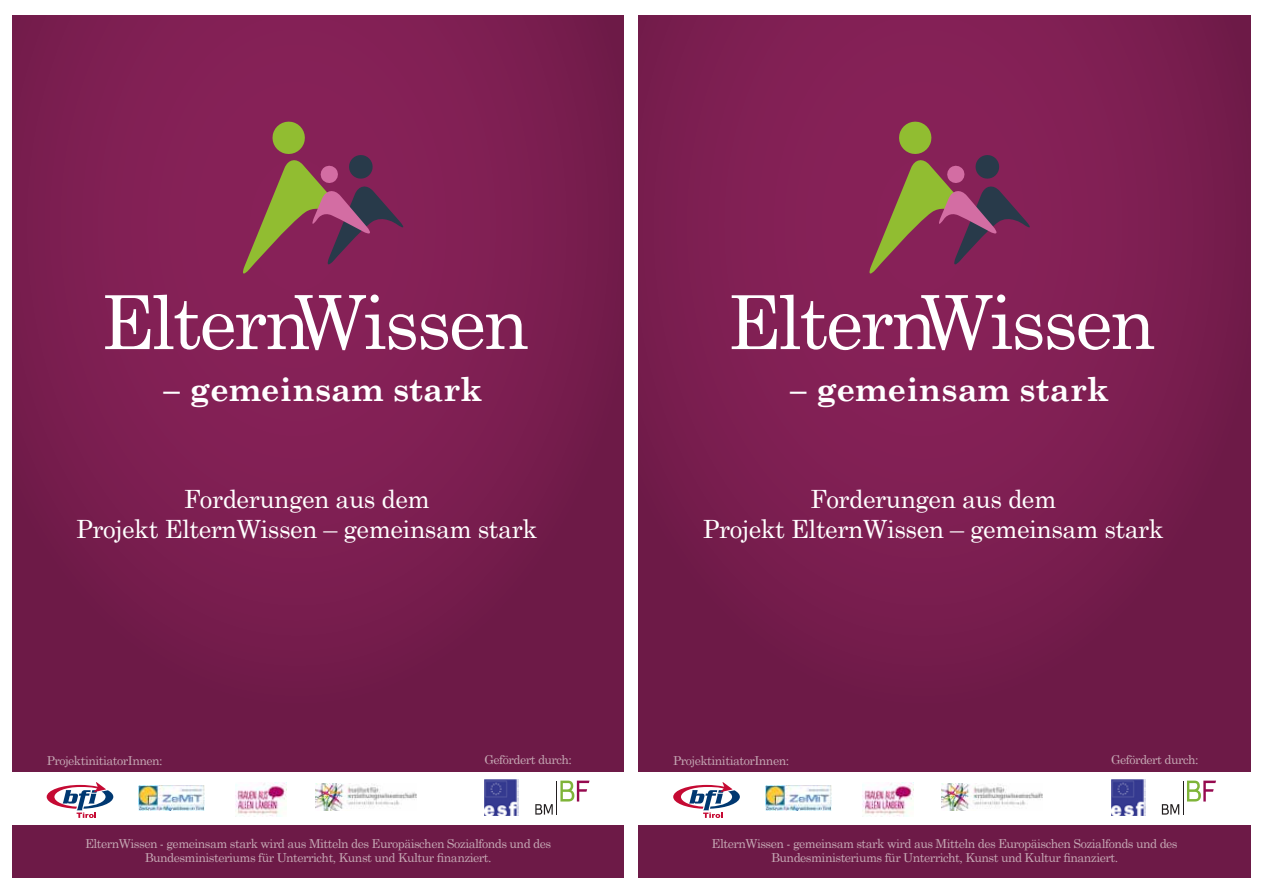
<style>
.page{position:relative;width:1263px;height:893px;background:#fff}
.page>*{position:absolute;margin:0;border:0;box-sizing:border-box;transform-origin:0 0}
.t1{font:74.55px "Century Schoolbook";letter-spacing:-.03em;color:#fff}
.t2{font:700 33px "Century Schoolbook";color:#fff}
.t3{font:25.2px/30.2px "Century Schoolbook";letter-spacing:-.02em;color:#fff;text-align:center}
.t4{font:12.3px/14.9px "Century Schoolbook";letter-spacing:-.04em;color:#c6a9b5;text-align:center}
</style>
<div class="page">
<div style="left:639px;top:16px;width:611px;height:862px;background:#791e4f"></div>
<div style="left:607px;top:772px;width:656px;height:53px;background:#fff"></div>
<img style="left:942px;top:783px;width:100px;height:27px">
<img style="left:765px;top:785px;width:66px;height:25px">
<svg style="left:673px;top:782px;width:67px;height:36px"></svg>
<svg style="left:1162px;top:804px;width:17px;height:11px"></svg>
<svg style="left:1187px;top:781px;width:29px;height:20px"></svg>
<hr style="left:1183px;top:781px;width:1px;height:34px;background:#231f20">
<img style="left:1111px;top:779px;width:34px;height:37px">
<svg style="left:867px;top:120px;width:165px;height:156px"></svg>
<img style="left:862px;top:782px;width:51px;height:34px">
<div style="left:12px;top:16px;width:612px;height:862px;background:linear-gradient(to right,#7b1e50,#771d4d)"></div>
<div style="left:0;top:772px;width:659px;height:53px;background:#fff"></div>
<img style="left:315px;top:783px;width:101px;height:27px">
<img style="left:139px;top:785px;width:66px;height:25px">
<svg style="left:47px;top:782px;width:66px;height:36px"></svg>
<svg style="left:535px;top:804px;width:18px;height:11px"></svg>
<svg style="left:560px;top:781px;width:29px;height:20px"></svg>
<hr style="left:556px;top:781px;width:1px;height:34px;background:#231f20">
<img style="left:484px;top:779px;width:35px;height:37px">
<svg style="left:241px;top:120px;width:165px;height:156px;background:#833e53"></svg>
<img style="left:236px;top:782px;width:51px;height:34px">
<h1 class="t1" style="left:100px;top:259px;width:430px">ElternWissen</h1>
<h2 class="t2" style="left:164px;top:364px;width:320px">– gemeinsam stark</h2>
<h1 class="t1" style="left:727px;top:259px;width:430px">ElternWissen</h1>
<h2 class="t2" style="left:790px;top:364px;width:320px">– gemeinsam stark</h2>
<h3 class="t3" style="left:76px;top:481px;width:463px">Forderungen aus dem<br>Projekt ElternWissen – gemeinsam stark</h3>
<h3 class="t3" style="left:703px;top:481px;width:463px">Forderungen aus dem<br>Projekt ElternWissen – gemeinsam stark</h3>
<p class="t4" style="left:47px;top:752px;width:117px">ProjektinitiatorInnen:</p>
<p class="t4" style="left:484px;top:751px;width:89px">Gefördert durch:</p>
<p class="t4" style="left:673px;top:752px;width:117px">ProjektinitiatorInnen:</p>
<p class="t4" style="left:1111px;top:751px;width:89px">Gefördert durch:</p>
<p class="t4" style="left:85px;top:835px;width:467px">ElternWissen - gemeinsam stark wird aus Mitteln des Europäischen Sozialfonds und des<br>Bundesministeriums für Unterricht, Kunst und Kultur finanziert.</p>
<p class="t4" style="left:712px;top:835px;width:467px">ElternWissen - gemeinsam stark wird aus Mitteln des Europäischen Sozialfonds und des<br>Bundesministeriums für Unterricht, Kunst und Kultur finanziert.</p>
</div>
